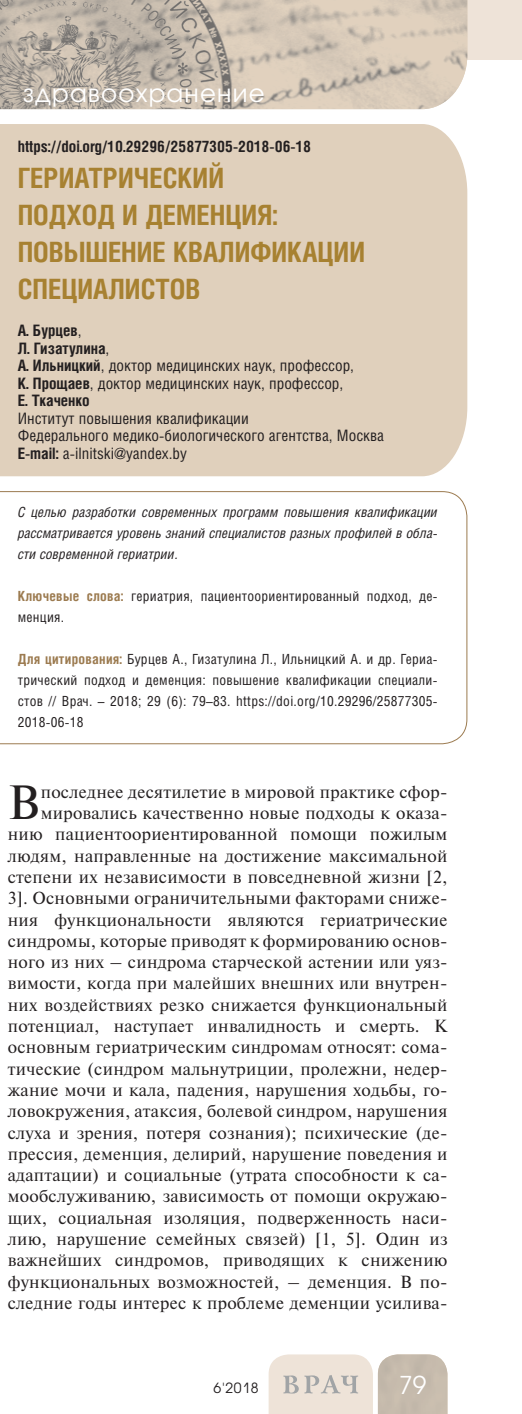
<style>
.page{position:relative;width:522px;height:1414px;background:#fff}
.page>*{position:absolute;margin:0;border:0;box-sizing:border-box;transform-origin:0 0}
.t1{font:47.95px "Newton C";color:#231f20}
.t2{font:700 28px/36.8px "Helios Cond";color:#a78131}
.t3{font:24.5px "Avant Garde Gothic C";letter-spacing:.05em;color:#fff}
.t4{font:17.5px/21.3px "Newton C";letter-spacing:.015em;color:#231f20;text-align:right}
.t5{font:15.75px/17.5px "Helios Cond";color:#231f20}
.t6{font:700 15.75px "Helios Cond";color:#231f20}
.t7{font:14px/21px "Helios Cond";letter-spacing:.02em;color:#231f20}
.t8{font:italic 14px/21px "Helios Cond";color:#231f20;text-align:justify}
.t9{font:14px "Avant Garde Gothic C";color:#231f20}
.s1{font-weight:700}
.s2{font-weight:700;color:#9c7b50}
</style>
<div class="page">
<div style="left:0;top:0;width:521px;height:60px;background:#eee3d8"></div>
<svg style="left:268px;top:1354px;width:179px;height:60px;background:#dcd2c8"></svg>
<div style="left:0;top:124px;width:467px;height:352px;background:#e0d0bc"></div>
<svg style="left:0;top:491px;width:467px;height:254px"></svg>
<svg style="left:0;top:0;width:421px;height:109px;background:#c4b9ab"></svg>
<img style="left:421px;top:0;width:46px;height:109px">
<h3 class="t3" style="left:23px;top:81px;width:243px">здравоохранение</h3>
<p class="t6" style="left:18px;top:140px;width:294px">https://doi.org/10.29296/25877305-2018-06-18</p>
<h2 class="t2" style="left:18px;top:163px;width:348px">ГЕРИАТРИЧЕСКИЙ<br>ПОДХОД И ДЕМЕНЦИЯ:<br>ПОВЫШЕНИЕ КВАЛИФИКАЦИИ<br>СПЕЦИАЛИСТОВ</h2>
<p class="t5" style="left:18px;top:323px;width:337px"><span class="s1">А. Бурцев</span>,<br><span class="s1">Л. Гизатулина</span>,<br><span class="s1">А. Ильницкий</span>, доктор медицинских наук, профессор,<br><span class="s1">К. Прощаев</span>, доктор медицинских наук, профессор,<br><span class="s1">Е. Ткаченко</span></p>
<p class="t5" style="left:18px;top:411px;width:367px">Институт повышения квалификации<br>Федерального медико-биологического агентства, Москва<br><span class="s1">E-mail:</span> a-ilnitski@yandex.by</p>
<p class="t8" style="left:18px;top:503px;width:421px">С целью разработки современных программ повышения квалификации рассматривается уровень знаний специалистов разных профилей в обла&shy;сти современной гериатрии.</p>
<p class="t7" style="left:18px;top:587px;width:421px"><span class="s2">Ключевые слова:</span> гериатрия, пациентоориентированный подход, де&shy;менция.</p>
<p class="t7" style="left:18px;top:650px;width:421px;text-align:justify"><span class="s2">Для цитирования:</span> Бурцев А., Гизатулина Л., Ильницкий А. и др. Гериа&shy;трический подход и деменция: повышение квалификации специали&shy;стов // Врач. – 2018; 29 (6): 79–83. https://doi.org/10.29296/25877305- 2018-06-18</p>
<p class="t4" style="left:8px;top:783px;width:441px">последнее десятилетие в мировой практике сфор&shy;мировались качественно новые подходы к оказа&shy;нию пациентоориентированной помощи пожилым людям, направленные на достижение максимальной степени их независимости в повседневной жизни [2, 3]. Основными ограничительными факторами сниже&shy;ния функциональности являются гериатрические синдромы, которые приводят к формированию основ&shy;ного из них – синдрома старческой астении или уяз&shy;вимости, когда при малейших внешних или внутрен&shy;них воздействиях резко снижается функциональный потенциал, наступает инвалидность и смерть. К основным гериатрическим синдромам относят: сома&shy;тические (синдром мальнутриции, пролежни, недер&shy;жание мочи и кала, падения, нарушения ходьбы, го&shy;ловокружения, атаксия, болевой синдром, нарушения слуха и зрения, потеря сознания); психические (де&shy;прессия, деменция, делирий, нарушение поведения и адаптации) и социальные (утрата способности к са&shy;мообслуживанию, зависимость от помощи окружаю&shy;щих, социальная изоляция, подверженность наси&shy;лию, нарушение семейных связей) [1, 5]. Один из важнейших синдромов, приводящих к снижению функциональных возможностей, – деменция. В по&shy;следние годы интерес к проблеме деменции усилива-</p>
<h1 class="t1" style="left:8px;top:785px;width:34px">В</h1>
<p class="t9" style="left:213px;top:1381px;width:47px">6'2018</p>
<h3 class="t3" style="left:398px;top:1373px;width:29px">79</h3>
</div>
